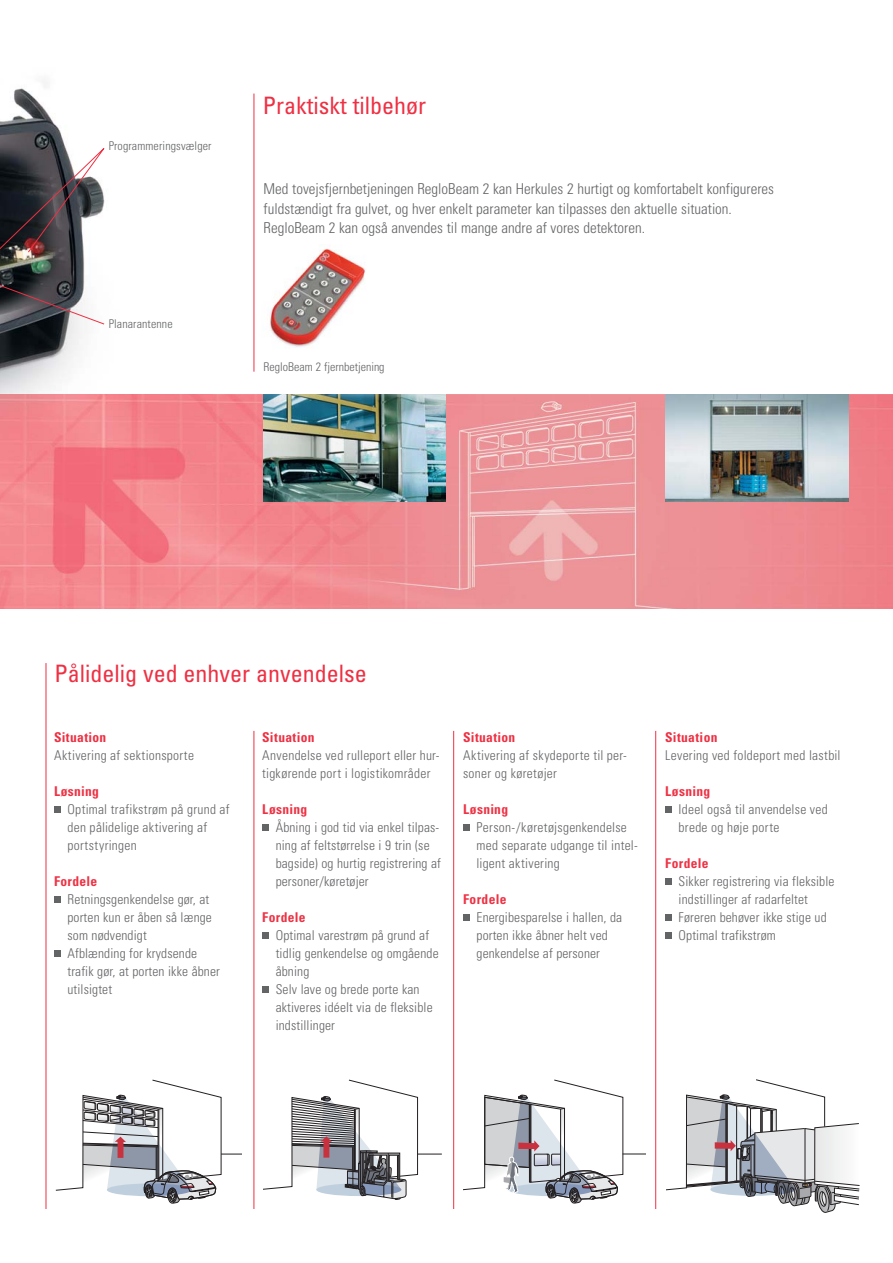
<style>
.page{position:relative;width:893px;height:1263px;background:#fff}
.page>*{position:absolute;margin:0;border:0;box-sizing:border-box;transform-origin:0 0}
.t1{font:condensed 24px "Univers";color:#ee3043}
.t2{font:300 condensed 15px/19.5px "Univers";color:#636466}
.t3{font:300 condensed 13.5px/18px "Univers";letter-spacing:.01em;color:#636466}
.t4{font:700 condensed 13.5px "Univers";letter-spacing:.025em;color:#ee3244}
.t5{font:700 condensed 13.5px "Univers";letter-spacing:.025em;color:#ee3043}
.t6{font:300 condensed 12px "Univers";letter-spacing:.01em;color:#636466}
</style>
<div class="page">
<svg style="left:463px;top:1080px;width:182px;height:123px"></svg>
<div style="left:54px;top:806px;width:6px;height:7px;background:#636466"></div>
<div style="left:54px;top:896px;width:6px;height:7px;background:#636466"></div>
<div style="left:54px;top:950px;width:6px;height:7px;background:#636466"></div>
<div style="left:262px;top:824px;width:7px;height:7px;background:#636466"></div>
<div style="left:262px;top:932px;width:7px;height:7px;background:#636466"></div>
<div style="left:262px;top:986px;width:7px;height:7px;background:#636466"></div>
<div style="left:463px;top:824px;width:6px;height:7px;background:#636466"></div>
<div style="left:463px;top:914px;width:6px;height:7px;background:#636466"></div>
<img style="left:0;top:394px;width:893px;height:215px">
<svg style="left:264px;top:1080px;width:178px;height:120px"></svg>
<hr style="left:46px;top:663px;width:1px;height:546px;background:#ee3043">
<hr style="left:254px;top:731px;width:1px;height:478px;background:#ee3043">
<hr style="left:453px;top:731px;width:1px;height:478px;background:#ee3043">
<hr style="left:254px;top:94px;width:1px;height:278px;background:#ee3043">
<svg style="left:666px;top:1079px;width:194px;height:134px"></svg>
<div style="left:665px;top:806px;width:6px;height:7px;background:#636466"></div>
<div style="left:665px;top:878px;width:6px;height:7px;background:#636466"></div>
<div style="left:665px;top:914px;width:6px;height:7px;background:#636466"></div>
<div style="left:665px;top:932px;width:6px;height:7px;background:#636466"></div>
<hr style="left:655px;top:731px;width:1px;height:478px;background:#ee3043">
<svg style="left:56px;top:1080px;width:186px;height:123px"></svg>
<img style="left:263px;top:394px;width:183px;height:107px">
<img style="left:665px;top:394px;width:183px;height:107px">
<img style="left:0;top:81px;width:213px;height:399px">
<img style="left:0;top:144px;width:107px;height:181px">
<img style="left:270px;top:248px;width:95px;height:100px">
<p class="t6" style="left:109px;top:142px;width:104px">Programmeringsvælger</p>
<p class="t6" style="left:109px;top:320px;width:66px">Planarantenne</p>
<h1 class="t1" style="left:263px;top:96px;width:165px">Praktiskt tilbehør</h1>
<p class="t2" style="left:264px;top:180px;width:512px">Med tovejsfjernbetjeningen RegloBeam 2 kan Herkules 2 hurtigt og komfortabelt konfigureres fuldstændigt fra gulvet, og hver enkelt parameter kan tilpasses den aktuelle situation.<br>RegloBeam 2 kan også anvendes til mange andre af vores detektoren.</p>
<p class="t6" style="left:264px;top:362px;width:123px">RegloBeam 2 fjernbetjening</p>
<h1 class="t1" style="left:54px;top:665px;width:314px">Pålidelig ved enhver anvendelse</h1>
<p class="t5" style="left:54px;top:732px;width:54px">Situation</p>
<p class="t3" style="left:54px;top:748px;width:142px">Aktivering af sektionsporte</p>
<p class="t4" style="left:54px;top:786px;width:47px">Løsning</p>
<p class="t3" style="left:68px;top:802px;width:164px">Optimal trafikstrøm på grund af den pålidelige aktivering af portstyringen</p>
<p class="t4" style="left:54px;top:876px;width:45px">Fordele</p>
<p class="t3" style="left:68px;top:892px;width:154px">Retningsgenkendelse gør, at porten kun er åben så længe som nødvendigt<br>Afblænding for krydsende trafik gør, at porten ikke åbner utilsigtet</p>
<p class="t5" style="left:262px;top:732px;width:54px">Situation</p>
<p class="t3" style="left:262px;top:748px;width:179px">Anvendelse ved rulleport eller hur&shy;tigkørende port i logistikområder</p>
<p class="t4" style="left:262px;top:804px;width:47px">Løsning</p>
<p class="t3" style="left:276px;top:820px;width:167px">Åbning i god tid via enkel tilpas&shy;ning af feltstørrelse i 9 trin (se bagside) og hurtig registrering af personer/køretøjer</p>
<p class="t4" style="left:262px;top:912px;width:45px">Fordele</p>
<p class="t3" style="left:276px;top:928px;width:164px">Optimal varestrøm på grund af tidlig genkendelse og omgående åbning<br>Selv lave og brede porte kan aktiveres idéelt via de fleksible indstillinger</p>
<p class="t5" style="left:463px;top:732px;width:54px">Situation</p>
<p class="t3" style="left:463px;top:748px;width:165px">Aktivering af skydeporte til per&shy;soner og køretøjer</p>
<p class="t4" style="left:463px;top:804px;width:47px">Løsning</p>
<p class="t3" style="left:477px;top:820px;width:163px">Person-/køretøjsgenkendelse med separate udgange til intel&shy;ligent aktivering</p>
<p class="t4" style="left:463px;top:894px;width:45px">Fordele</p>
<p class="t3" style="left:477px;top:910px;width:147px">Energibesparelse i hallen, da porten ikke åbner helt ved genkendelse af personer</p>
<p class="t5" style="left:665px;top:732px;width:54px">Situation</p>
<p class="t3" style="left:665px;top:748px;width:177px">Levering ved foldeport med lastbil</p>
<p class="t4" style="left:665px;top:786px;width:47px">Løsning</p>
<p class="t3" style="left:679px;top:802px;width:151px">Ideel også til anvendelse ved brede og høje porte</p>
<p class="t4" style="left:665px;top:858px;width:45px">Fordele</p>
<p class="t3" style="left:679px;top:874px;width:157px">Sikker registrering via fleksible indstillinger af radarfeltet<br>Føreren behøver ikke stige ud<br>Optimal trafikstrøm</p>
</div>
